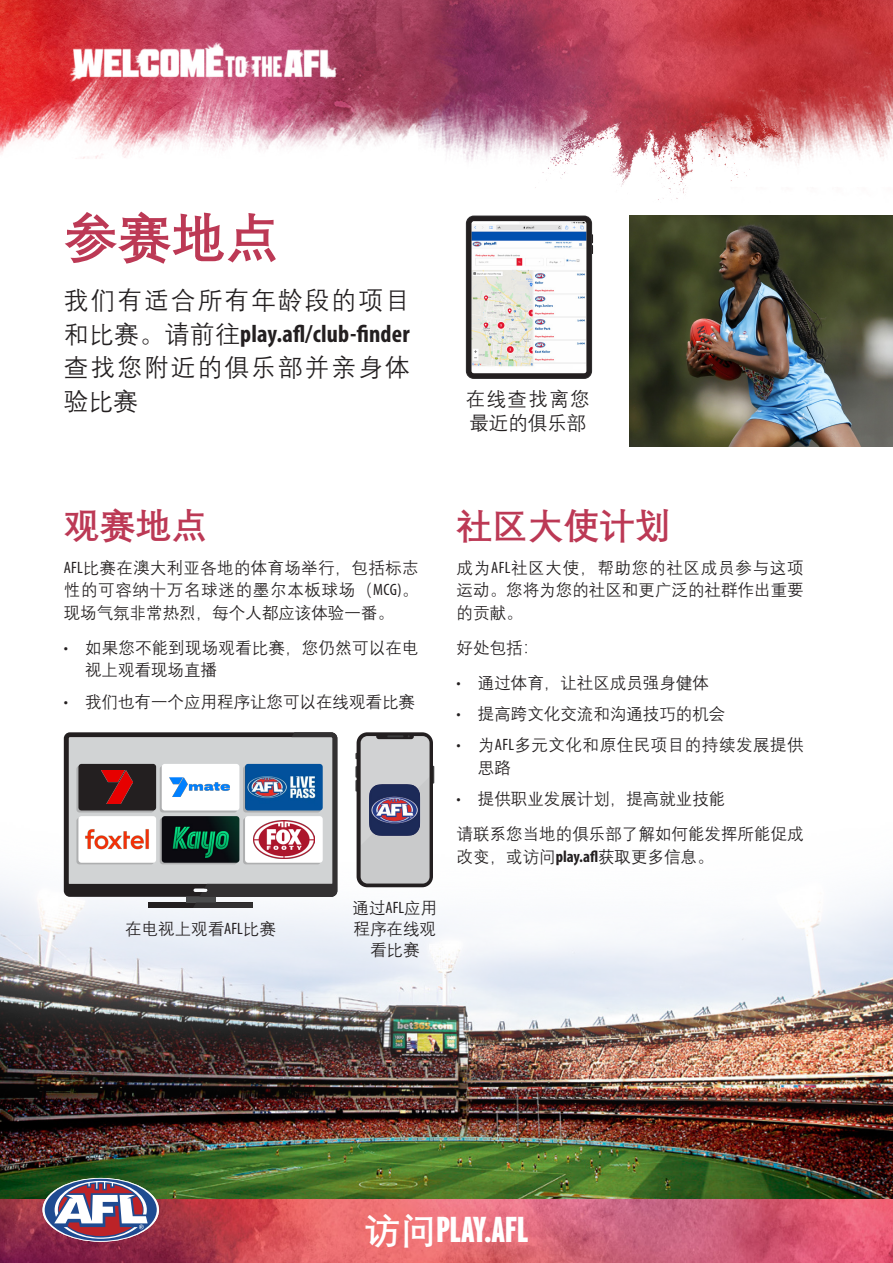
<style>
.page{position:relative;width:893px;height:1263px;background:#fff}
.page>*{position:absolute;margin:0;border:0;box-sizing:border-box;transform-origin:0 0}
.Heading{font:700 54px "Deng Xian";color:#bc3955}
.Heading-2{font:700 36px "Deng Xian";letter-spacing:-.01em;color:#bc3955}
.Heading-3{font:900 36px "Interstate Compressed";color:#fff}
.Body_copy{font:24.75px/33.8px "Deng Xian";letter-spacing:.08em;color:#231f20;text-align:justify}
.Body_copy-2{font:19.5px/24px "Deng Xian";letter-spacing:.035em;color:#231f20}
.Body_copy-3{font:16.5px/22.5px "Deng Xian";color:#231f20;text-align:justify}
.Bullets{font:16.5px/22.5px "Deng Xian";color:#231f20}
.Bullets-2{font:16.5px/22.5px "Deng Xian";letter-spacing:.035em;color:#231f20}
.s1{font-family:"Myriad Pro";font-weight:700;font-stretch:condensed}
.s2{font-family:"Myriad Pro";font-stretch:condensed}
.s3{font-family:"Deng Xian";font-weight:700}
</style>
<div class="page">
<img style="left:0;top:0;width:893px;height:200px">
<img style="left:0;top:733px;width:893px;height:466px">
<img style="left:0;top:1199px;width:893px;height:64px">
<svg style="left:357px;top:732px;width:76px;height:155px"></svg>
<svg style="left:355px;top:735px;width:79px;height:148px;background:#b5b5b6"></svg>
<img style="left:366px;top:782px;width:57px;height:55px">
<svg style="left:64px;top:732px;width:273px;height:176px;background:#a5a5a6"></svg>
<div style="left:78px;top:764px;width:78px;height:46px;background:#231f20;border-radius:3px"></div>
<div style="left:76px;top:766px;width:78px;height:46px;background:#231f20;border-radius:3px"></div>
<div style="left:160px;top:766px;width:77px;height:46px;background:linear-gradient(to right,#d2d2d3,#d9d9da);border-radius:3px"></div>
<div style="left:243px;top:766px;width:78px;height:46px;background:linear-gradient(to right,#6185a6,#517ca4);border-radius:3px"></div>
<svg style="left:160px;top:818px;width:77px;height:46px"></svg>
<div style="left:243px;top:818px;width:78px;height:46px;background:#aeafb0;border-radius:3px"></div>
<div style="left:162px;top:764px;width:77px;height:46px;background:#fff;border-radius:3px"></div>
<img style="left:162px;top:816px;width:77px;height:47px">
<img style="left:169px;top:777px;width:61px;height:20px">
<img style="left:102px;top:771px;width:31px;height:33px">
<img style="left:65px;top:808px;width:94px;height:62px">
<img style="left:245px;top:764px;width:78px;height:46px">
<div style="left:245px;top:816px;width:78px;height:47px;background:#fff;border-radius:3px"></div>
<img style="left:253px;top:821px;width:61px;height:37px">
<img style="left:64px;top:43px;width:276px;height:40px">
<svg style="left:43px;top:1178px;width:116px;height:64px"></svg>
<div style="left:45px;top:1179px;width:112px;height:62px;background:#1f4b91;border-radius:50%"></div>
<svg style="left:54px;top:1181px;width:94px;height:58px"></svg>
<svg style="left:592px;top:234px;width:1px;height:20px"></svg>
<svg style="left:466px;top:216px;width:126px;height:163px"></svg>
<svg style="left:467px;top:217px;width:124px;height:161px;background:#2f2c2d"></svg>
<img style="left:472px;top:221px;width:114px;height:152px">
<img style="left:629px;top:216px;width:264px;height:230px">
<p class="Heading" style="left:64px;top:202px;width:217px">参赛地点</p>
<p class="Body_copy" style="left:64px;top:282px;width:348px">我们有适合所有年龄段的项目和比赛。请前往<span class="s1">play.afl/club-finder</span>查找您附近的俱乐部并亲身体验比赛</p>
<p class="Body_copy-2" style="left:466px;top:386px;width:125px">在线查找离您最近的俱乐部</p>
<p class="Heading-2" style="left:64px;top:502px;width:145px">观赛地点</p>
<p class="Body_copy-3" style="left:64px;top:556px;width:356px"><span class="s2">AFL</span>比赛在澳大利亚各地的体育场举行，包括标志性的可容纳十万名球迷的墨尔本板球场（<span class="s2">MCG)</span>。现场气氛非常热烈，每个人都应该体验一番。</p>
<p class="Bullets" style="left:85px;top:636px;width:335px;text-indent:-21px"><span class="s2">•</span> 如果您不能到现场观看比赛，您仍然可以在电视上观看现场直播</p>
<p class="Bullets" style="left:64px;top:689px;width:353px"><span class="s2">•</span> 我们也有一个应用程序让您可以在线观看比赛</p>
<p class="Body_copy-3" style="left:125px;top:917px;width:152px">在电视上观看<span class="s2">AFL</span>比赛</p>
<p class="Body_copy-3" style="left:353px;top:897px;width:86px;line-height:21px;text-align:center">通过<span class="s2">AFL</span>应用程序在线观看比赛</p>
<p class="Heading-2" style="left:457px;top:502px;width:216px">社区大使计划</p>
<p class="Body_copy-3" style="left:457px;top:556px;width:349px">成为<span class="s2">AFL</span>社区大使，帮助您的社区成员参与这项运动。您将为您的社区和更广泛的社群作出重要的贡献。</p>
<p class="Body_copy-3" style="left:457px;top:636px;width:84px">好处包括：</p>
<p class="Bullets" style="left:457px;top:671px;width:254px"><span class="s2">•</span> 通过体育，让社区成员强身健体</p>
<p class="Bullets" style="left:457px;top:702px;width:270px"><span class="s2">•</span> 提高跨文化交流和沟通技巧的机会</p>
<p class="Bullets-2" style="left:478px;top:733px;width:327px;text-indent:-21px"><span class="s2">•</span> 为<span class="s2">AFL</span>多元文化和原住民项目的持续发展提供思路</p>
<p class="Bullets" style="left:457px;top:787px;width:270px"><span class="s2">•</span> 提供职业发展计划，提高就业技能</p>
<p class="Body_copy-3" style="left:457px;top:822px;width:349px">请联系您当地的俱乐部了解如何能发挥所能促成改变，或访问<span class="s1">play.afl</span>获取更多信息。</p>
<p class="Heading-3" style="left:364px;top:1209px;width:166px"><span class="s3">访问</span>PLAY.AFL</p>
</div>
